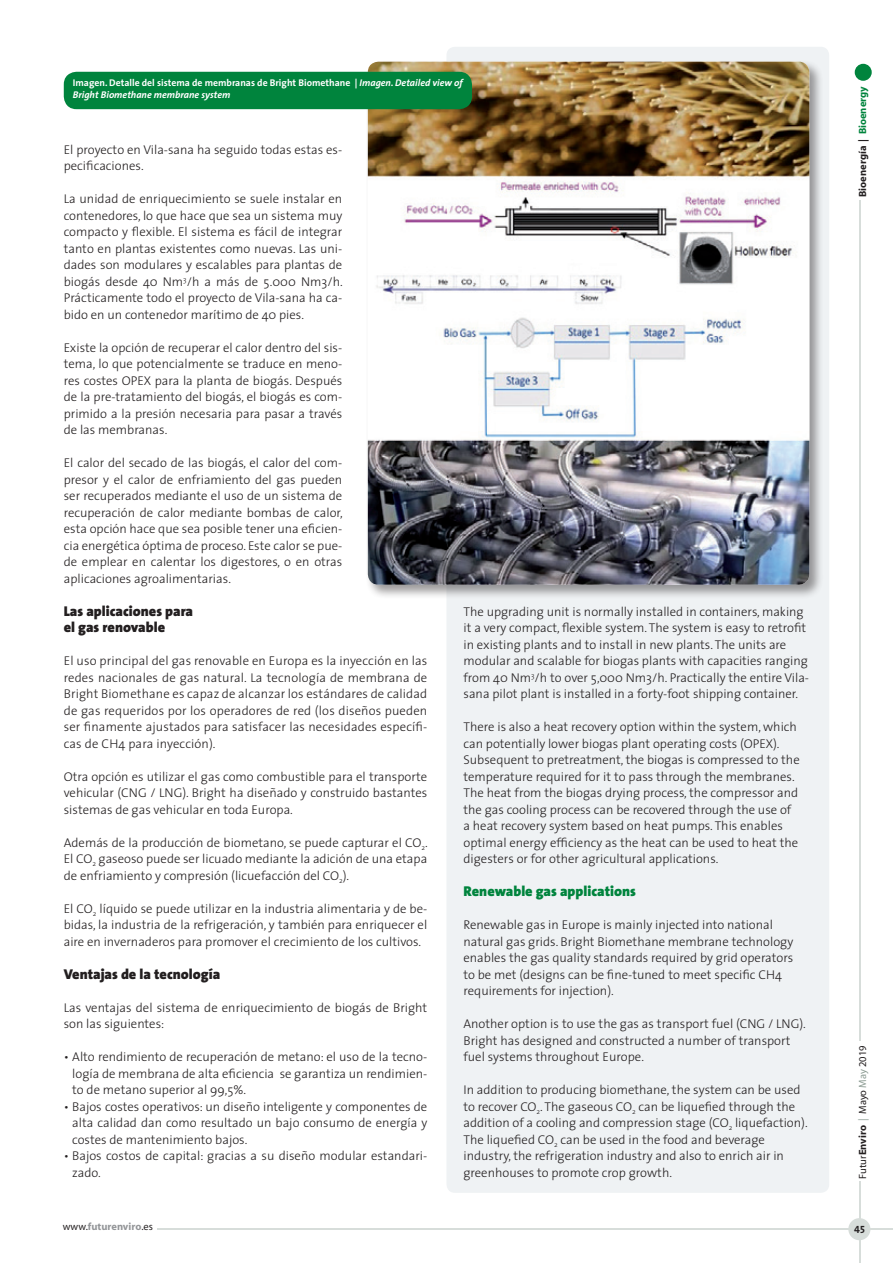
<style>
.page{position:relative;width:893px;height:1263px;background:#fff}
.page>*{position:absolute;margin:0;border:0;box-sizing:border-box;transform-origin:0 0}
.Ladillo_Texto_-_espñ{font:900 14.25px "The Sans";color:#231f20}
.Ladillo_Texto{font:900 14.25px "The Sans";color:#00843d}
.Texto{font:300 12.75px/16.5px "The Sans";color:#231f20;text-align:justify}
.Texto_ingles{font:300 12.75px/16.5px "The Sans";color:#231f20}
.t1{font:10.5px "Myriad";color:#231f20}
.t2{font:700 10.5px "Myriad";color:#231f20}
.t3{font:700 10.5px "Myriad";color:#939598}
.t4{font:10.5px "The Sans Bold Caps";color:#231f20}
.t5{font:700 9.75px/11.7px "The Sans";color:#fff}
.s1{font-style:italic}
.s2{color:#00843d}
.s3{font-weight:700}
.s4{color:#8b9b92}
.s5{font-weight:400;color:#231f20}
</style>
<div class="page">
<hr style="left:157px;top:1228px;width:736px;height:2px;background:#d7ddda">
<hr style="left:859px;top:1181px;width:1px;height:82px;background:#d7ddda">
<div style="left:848px;top:1218px;width:22px;height:22px;background:#d7ddda;border-radius:50%"></div>
<div style="left:446px;top:47px;width:383px;height:1146px;background:#eff2f4;border-radius:9px"></div>
<div style="left:365px;top:59px;width:459px;height:540px;background:#231f20;opacity:.45"></div>
<img style="left:368px;top:62px;width:441px;height:523px">
<div style="left:64px;top:72px;width:408px;height:37px;background:#00843d;border-radius:13px"></div>
<div style="left:855px;top:64px;width:17px;height:17px;background:#00843d;border-radius:50%"></div>
<hr style="left:859px;top:200px;width:1px;height:841px;background:#d7ddda">
<p class="t5" style="left:73px;top:77px;width:392px">Imagen. Detalle del sistema de membranas de Bright Biomethane | <span class="s1">Imagen. Detailed view of<br>Bright Biomethane membrane system</span></p>
<p class="t2" style="left:857px;top:197px;width:112px;rotate:-90deg">Bioenergía | <span class="s2">Bioenergy</span></p>
<p class="Texto" style="left:64px;top:141px;width:280px">El proyecto en Vila-sana ha seguido todas estas es&shy;pecificaciones.</p>
<p class="Texto" style="left:64px;top:190px;width:281px">La unidad de enriquecimiento se suele instalar en contenedores, lo que hace que sea un sistema muy compacto y flexible. El sistema es fácil de integrar tanto en plantas existentes como nuevas. Las uni&shy;dades son modulares y escalables para plantas de biogás desde 40 Nm<sup>3</sup>/h a más de 5.000 Nm3/h.<br>Prácticamente todo el proyecto de Vila-sana ha ca&shy;bido en un contenedor marítimo de 40 pies.</p>
<p class="Texto" style="left:64px;top:339px;width:280px">Existe la opción de recuperar el calor dentro del sis&shy;tema, lo que potencialmente se traduce en meno&shy;res costes OPEX para la planta de biogás. Después de la pre-tratamiento del biogás, el biogás es com&shy;primido a la presión necesaria para pasar a través de las membranas.</p>
<p class="Texto" style="left:64px;top:454px;width:281px">El calor del secado de las biogás, el calor del com&shy;presor y el calor de enfriamiento del gas pueden ser recuperados mediante el uso de un sistema de recuperación de calor mediante bombas de calor, esta opción hace que sea posible tener una eficien&shy;cia energética óptima de proceso. Este calor se pue&shy;de emplear en calentar los digestores, o en otras aplicaciones agroalimentarias.</p>
<p class="Ladillo_Texto_-_espñ" style="left:64px;top:599px;width:131px">Las aplicaciones para</p>
<p class="Ladillo_Texto_-_espñ" style="left:64px;top:615px;width:103px">el gas renovable</p>
<p class="Texto" style="left:64px;top:652px;width:365px">El uso principal del gas renovable en Europa es la inyección en las redes nacionales de gas natural. La tecnología de membrana de Bright Biomethane es capaz de alcanzar los estándares de calidad de gas requeridos por los operadores de red (los diseños pueden ser finamente ajustados para satisfacer las necesidades específi&shy;cas de CH4 para inyección).</p>
<p class="Texto" style="left:64px;top:768px;width:365px">Otra opción es utilizar el gas como combustible para el transporte vehicular (CNG / LNG). Bright ha diseñado y construido bastantes sistemas de gas vehicular en toda Europa.</p>
<p class="Texto" style="left:64px;top:834px;width:366px">Además de la producción de biometano, se puede capturar el CO<sub>2</sub>.<br>El CO<sub>2</sub> gaseoso puede ser licuado mediante la adición de una etapa de enfriamiento y compresión (licuefacción del CO<sub>2</sub>).</p>
<p class="Texto" style="left:64px;top:900px;width:365px">El CO<sub>2</sub> líquido se puede utilizar en la industria alimentaria y de be&shy;bidas, la industria de la refrigeración, y también para enriquecer el aire en invernaderos para promover el crecimiento de los cultivos.</p>
<p class="Ladillo_Texto_-_espñ" style="left:64px;top:962px;width:158px">Ventajas de la tecnología</p>
<p class="Texto" style="left:64px;top:999px;width:365px">Las ventajas del sistema de enriquecimiento de biogás de Bright son las siguientes:</p>
<p class="Texto_ingles" style="left:72px;top:1048px;width:357px;text-align:justify;text-indent:-9px">• Alto rendimiento de recuperación de metano: el uso de la tecno&shy;logía de membrana de alta eficiencia se garantiza un rendimien&shy;to de metano superior al 99,5%.</p>
<p class="Texto_ingles" style="left:72px;top:1098px;width:357px;text-align:justify;text-indent:-9px">• Bajos costes operativos: un diseño inteligente y componentes de alta calidad dan como resultado un bajo consumo de energía y costes de mantenimiento bajos.</p>
<p class="Texto_ingles" style="left:72px;top:1147px;width:357px;text-indent:-9px">• Bajos costos de capital: gracias a su diseño modular estandari&shy;zado.</p>
<p class="Texto_ingles" style="left:463px;top:603px;width:347px">The upgrading unit is normally installed in containers, making it a very compact, flexible system. The system is easy to retrofit in existing plants and to install in new plants. The units are modular and scalable for biogas plants with capacities ranging from 40 Nm<sup>3</sup>/h to over 5,000 Nm3/h. Practically the entire Vila&shy;sana pilot plant is installed in a forty-foot shipping container.</p>
<p class="Texto_ingles" style="left:463px;top:718px;width:338px">There is also a heat recovery option within the system, which can potentially lower biogas plant operating costs (OPEX).<br>Subsequent to pretreatment, the biogas is compressed to the temperature required for it to pass through the membranes.<br>The heat from the biogas drying process, the compressor and the gas cooling process can be recovered through the use of a heat recovery system based on heat pumps. This enables optimal energy efficiency as the heat can be used to heat the digesters or for other agricultural applications.</p>
<p class="Ladillo_Texto" style="left:463px;top:879px;width:174px">Renewable gas applications</p>
<p class="Texto_ingles" style="left:463px;top:916px;width:331px">Renewable gas in Europe is mainly injected into national natural gas grids. Bright Biomethane membrane technology enables the gas quality standards required by grid operators to be met (designs can be fine-tuned to meet specific CH4 requirements for injection).</p>
<p class="Texto_ingles" style="left:463px;top:1015px;width:344px">Another option is to use the gas as transport fuel (CNG / LNG).<br>Bright has designed and constructed a number of transport fuel systems throughout Europe.</p>
<p class="Texto_ingles" style="left:463px;top:1081px;width:346px">In addition to producing biomethane, the system can be used to recover CO<sub>2</sub>. The gaseous CO<sub>2</sub> can be liquefied through the addition of a cooling and compression stage (CO<sub>2</sub> liquefaction).<br>The liquefied CO<sub>2</sub> can be used in the food and beverage industry, the refrigeration industry and also to enrich air in greenhouses to promote crop growth.</p>
<p class="t1" style="left:857px;top:1178px;width:135px;rotate:-90deg">Futur<span class="s3">Enviro</span> <span class="s4">|</span> Mayo <span class="s4">May</span> 2019</p>
<p class="t3" style="left:63px;top:1221px;width:92px"><span class="s5">www.</span>futurenviro<span class="s5">.es</span></p>
<p class="t4" style="left:854px;top:1220px;width:12px">45</p>
</div>
